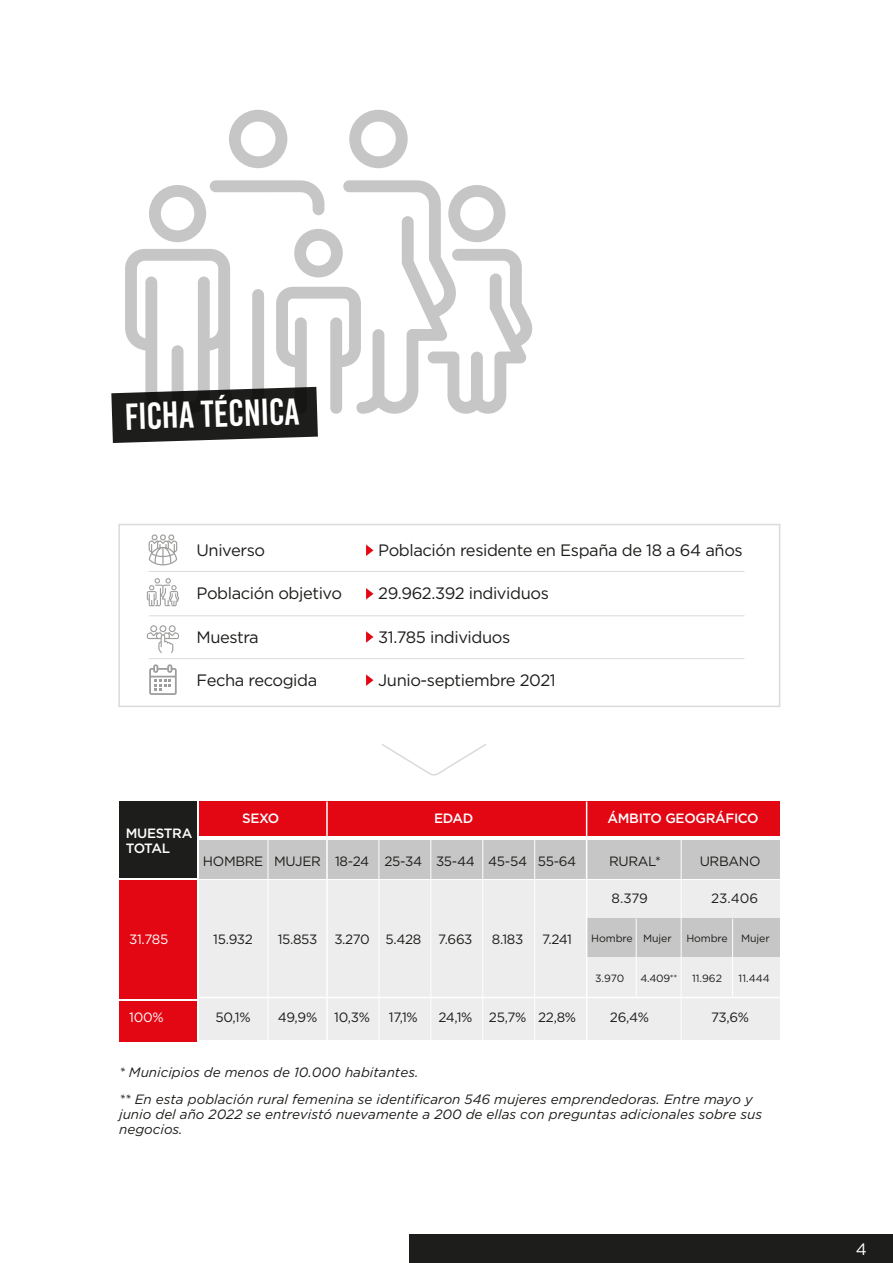
<style>
.page{position:relative;width:893px;height:1263px;background:#fff}
.page>*{position:absolute;margin:0;border:0;box-sizing:border-box;transform-origin:0 0}
.t1{font:37.5px "Bebas Kai";color:#fff}
.t2{font:16.5px "Gotham";letter-spacing:-.025em;color:#1d1d1b}
.t3{font:16.5px "Gotham";color:#fff}
.t4{font:italic 13.5px/27px "Gotham";color:#1d1d1b}
.t5{font:13.5px "Gotham";letter-spacing:-.025em;color:#1d1d1b}
.t6{font:500 13.5px/15px "Gotham";letter-spacing:-.025em;color:#fff}
.t7{font:13.5px "Gotham";letter-spacing:-.025em;color:#fff}
.t8{font:10.5px "Gotham";letter-spacing:-.01em;color:#1d1d1b}
.s1{font-size:9px}
</style>
<div class="page">
<div style="left:409px;top:1234px;width:484px;height:29px;background:#1d1d1b"></div>
<svg style="left:229px;top:110px;width:58px;height:58px"></svg>
<svg style="left:349px;top:110px;width:59px;height:58px"></svg>
<svg style="left:111px;top:180px;width:422px;height:263px"></svg>
<div style="left:200px;top:880px;width:580px;height:159px;background:#ededed"></div>
<div style="left:200px;top:840px;width:580px;height:38px;background:#c6c6c6"></div>
<div style="left:587px;top:919px;width:193px;height:38px;background:#c6c6c6"></div>
<div style="left:200px;top:801px;width:580px;height:35px;background:#e30613"></div>
<div style="left:119px;top:801px;width:77px;height:77px;background:#1d1d1b"></div>
<div style="left:119px;top:880px;width:77px;height:119px;background:#e30613"></div>
<div style="left:119px;top:1001px;width:77px;height:41px;background:#e30613"></div>
<hr style="left:326px;top:801px;width:2px;height:242px;background:#fff">
<hr style="left:586px;top:801px;width:1px;height:242px;background:#fff">
<hr style="left:534px;top:840px;width:1px;height:203px;background:#fff">
<hr style="left:482px;top:840px;width:1px;height:203px;background:#fff">
<hr style="left:430px;top:840px;width:1px;height:203px;background:#fff">
<hr style="left:379px;top:840px;width:1px;height:203px;background:#fff">
<hr style="left:268px;top:840px;width:1px;height:203px;background:#fff">
<hr style="left:681px;top:840px;width:1px;height:203px;background:#fff">
<hr style="left:636px;top:919px;width:1px;height:78px;background:#fff">
<hr style="left:732px;top:919px;width:1px;height:78px;background:#fff">
<hr style="left:198px;top:997px;width:582px;height:1px;background:#fff">
<svg style="left:149px;top:534px;width:28px;height:31px"></svg>
<svg style="left:147px;top:625px;width:32px;height:28px"></svg>
<svg style="left:147px;top:578px;width:32px;height:28px"></svg>
<svg style="left:149px;top:664px;width:28px;height:31px"></svg>
<svg style="left:366px;top:545px;width:7px;height:11px"></svg>
<svg style="left:366px;top:588px;width:7px;height:11px"></svg>
<svg style="left:366px;top:674px;width:7px;height:12px"></svg>
<svg style="left:381px;top:744px;width:105px;height:32px"></svg>
<svg style="left:366px;top:631px;width:7px;height:12px"></svg>
<div style="left:118px;top:524px;width:662px;height:183px;border:2px solid #dadada"></div>
<hr style="left:149px;top:571px;width:596px;height:1px;background:#dadada">
<hr style="left:149px;top:615px;width:596px;height:1px;background:#dadada">
<hr style="left:149px;top:658px;width:596px;height:1px;background:#dadada">
<h1 class="t1" style="left:124px;top:397px;width:177px;rotate:-2deg">FICHA TÉCNICA</h1>
<p class="t2" style="left:197px;top:539px;width:70px">Universo</p>
<p class="t2" style="left:378px;top:539px;width:366px">Población residente en España de 18 a 64 años</p>
<p class="t2" style="left:197px;top:583px;width:147px">Población objetivo</p>
<p class="t2" style="left:378px;top:583px;width:172px">29.962.392 individuos</p>
<p class="t2" style="left:197px;top:626px;width:64px">Muestra</p>
<p class="t2" style="left:378px;top:626px;width:134px">31.785 individuos</p>
<p class="t2" style="left:197px;top:670px;width:122px">Fecha recogida</p>
<p class="t2" style="left:378px;top:670px;width:179px">Junio-septiembre 2021</p>
<p class="t6" style="left:126px;top:825px;width:68px">MUESTRA<br>TOTAL</p>
<p class="t6" style="left:242px;top:810px;width:39px">SEXO</p>
<p class="t6" style="left:434px;top:810px;width:41px">EDAD</p>
<p class="t6" style="left:608px;top:810px;width:153px">ÁMBITO GEOGRÁFICO</p>
<p class="t5" style="left:203px;top:853px;width:375px">HOMBRE MUJER 18-24 25-34 35-44 45-54 55-64</p>
<p class="t5" style="left:609px;top:853px;width:53px">RURAL*</p>
<p class="t5" style="left:700px;top:853px;width:62px">URBANO</p>
<p class="t7" style="left:129px;top:931px;width:41px">31.785</p>
<p class="t5" style="left:213px;top:931px;width:41px">15.932</p>
<p class="t5" style="left:278px;top:931px;width:41px">15.853</p>
<p class="t5" style="left:334px;top:931px;width:88px">3.270 5.428</p>
<p class="t5" style="left:438px;top:931px;width:36px">7.663</p>
<p class="t5" style="left:492px;top:931px;width:33px">8.183</p>
<p class="t5" style="left:542px;top:931px;width:32px">7.241</p>
<p class="t5" style="left:612px;top:889px;width:38px">8.379</p>
<p class="t8" style="left:591px;top:931px;width:82px">Hombre Mujer</p>
<p class="t8" style="left:686px;top:931px;width:43px">Hombre</p>
<p class="t8" style="left:741px;top:931px;width:30px">Mujer</p>
<p class="t8" style="left:595px;top:971px;width:31px">3.970</p>
<p class="t8" style="left:640px;top:971px;width:38px">4.409<span class="s1">**</span></p>
<p class="t8" style="left:692px;top:971px;width:31px">11.962</p>
<p class="t8" style="left:739px;top:971px;width:33px">11.444</p>
<p class="t5" style="left:711px;top:889px;width:49px">23.406</p>
<p class="t7" style="left:129px;top:1009px;width:36px">100%</p>
<p class="t5" style="left:216px;top:1009px;width:37px">50,1%</p>
<p class="t5" style="left:278px;top:1009px;width:41px">49,9%</p>
<p class="t5" style="left:334px;top:1009px;width:37px">10,3%</p>
<p class="t5" style="left:389px;top:1009px;width:30px">17,1%</p>
<p class="t5" style="left:438px;top:1009px;width:139px">24,1% 25,7% 22,8%</p>
<p class="t5" style="left:610px;top:1009px;width:41px">26,4%</p>
<p class="t5" style="left:711px;top:1009px;width:40px">73,6%</p>
<p class="t4" style="left:119px;top:1059px;width:635px">* Municipios de menos de 10.000 habitantes.<br>** En esta población rural femenina se identificaron 546 mujeres emprendedoras. Entre mayo y</p>
<p class="t4" style="left:119px;top:1107px;width:644px;line-height:15px">junio del año 2022 se entrevistó nuevamente a 200 de ellas con preguntas adicionales sobre sus negocios.</p>
<p class="t3" style="left:856px;top:1239px;width:13px">4</p>
</div>
